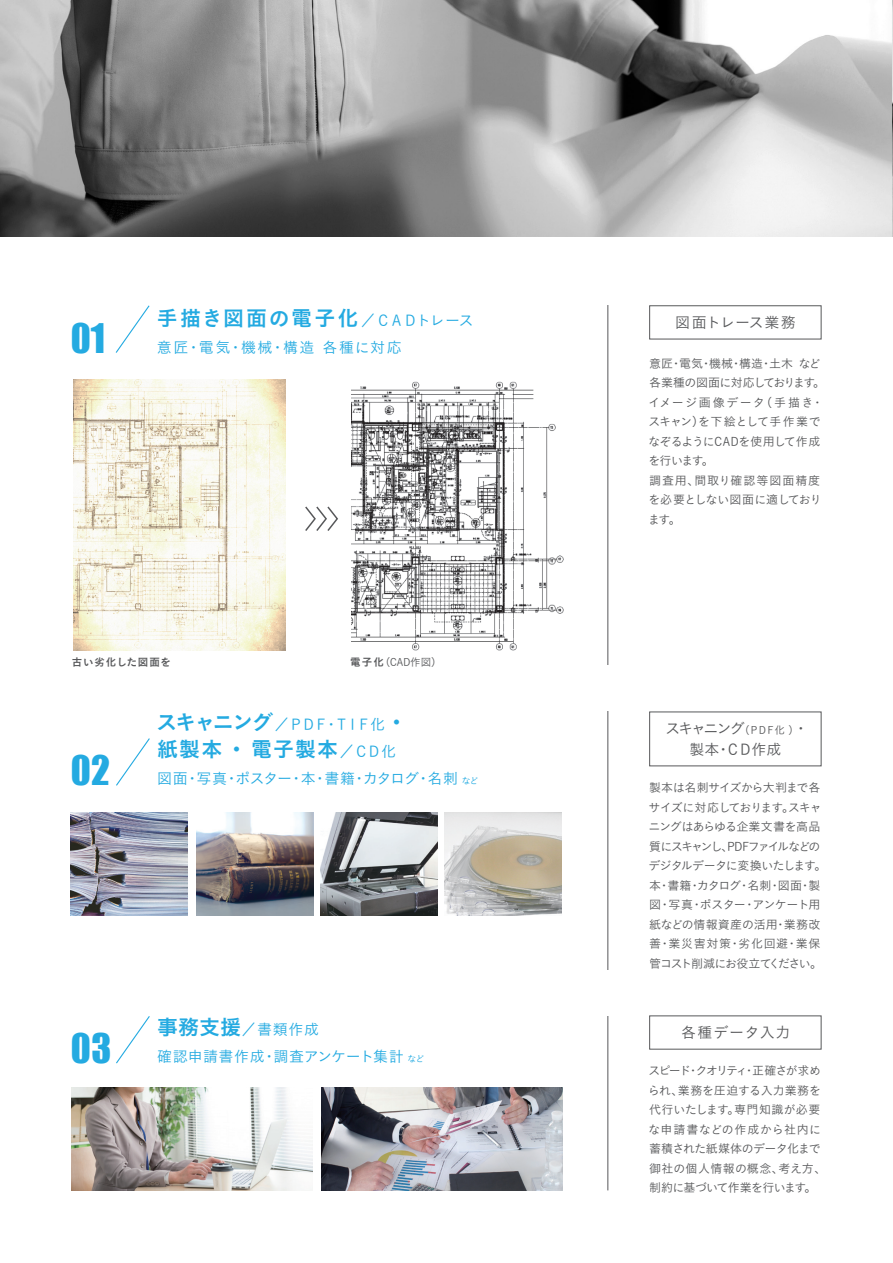
<style>
.page{position:relative;width:893px;height:1263px;background:#fff}
.page>*{position:absolute;margin:0;border:0;box-sizing:border-box;transform-origin:0 0}
.t1{font:37.5px "Impact";color:#24aae1}
.t2{font:21px "Koburina Go Std W6";letter-spacing:.085em;color:#24aae1}
.t3{font:21px "Koburina Go Std W6";letter-spacing:.05em;color:#24aae1}
.t4{font:15px "Koburina Go Std W3";letter-spacing:.035em;color:#24aae1}
.t5{font:15px "Koburina Go Std W3";letter-spacing:-.06em;color:#24aae1}
.t6{font:15px/21px "Koburina Go Std W3";letter-spacing:-.135em;color:#57585a;text-align:center}
.t7{font:15px "Koburina Go Std W3";letter-spacing:.005em;color:#24aae1}
.t8{font:15px "Koburina Go Std W3";letter-spacing:.1em;color:#24aae1}
.t9{font:15px "Koburina Go Std W3";letter-spacing:.03em;color:#57585a}
.t10{font:15px "Koburina Go Std W3";letter-spacing:.05em;color:#57585a}
.t11{font:12px/19.5px "Koburina Go Std W3";letter-spacing:-.06em;color:#57585a}
.t12{font:12px/19.5px "Koburina Go Std W3";letter-spacing:-.01em;color:#57585a}
.t13{font:12px/19.5px "Koburina Go Std W3";letter-spacing:-.04em;color:#57585a}
.t14{font:10.5px "Koburina Go Std W3";color:#57585a}
.t15{font:10.5px "Koburina Go Std W6";letter-spacing:.065em;color:#57585a}
.s1{font-family:"Koburina Go Std W3";font-size:15px}
.s2{font-family:"Koburina Go Std W6"}
.s3{font-family:"Koburina Go Std W6";font-size:21px}
.s4{font-size:9px}
.s5{font-size:10.5px}
</style>
<div class="page">
<img style="left:0;top:0;width:892px;height:236px">
<img style="left:892px;top:0;width:1px;height:236px">
<div style="left:649px;top:305px;width:172px;height:34px;border:1px solid #57585a"></div>
<img style="left:351px;top:381px;width:212px;height:269px">
<img style="left:73px;top:380px;width:213px;height:270px">
<svg style="left:305px;top:506px;width:33px;height:25px"></svg>
<img style="left:71px;top:813px;width:117px;height:103px">
<img style="left:321px;top:813px;width:117px;height:103px">
<img style="left:445px;top:813px;width:117px;height:103px">
<img style="left:72px;top:1087px;width:241px;height:103px">
<img style="left:321px;top:1087px;width:241px;height:103px">
<svg style="left:115px;top:305px;width:35px;height:48px"></svg>
<svg style="left:116px;top:738px;width:34px;height:48px"></svg>
<svg style="left:116px;top:1016px;width:34px;height:48px"></svg>
<img style="left:196px;top:813px;width:117px;height:103px">
<hr style="left:607px;top:305px;width:1px;height:885px;background:#57585a">
<div style="left:584px;top:665px;width:53px;height:46px;background:#fff"></div>
<div style="left:584px;top:970px;width:53px;height:46px;background:#fff"></div>
<h1 class="t1" style="left:71px;top:309px;width:36px">01</h1>
<h2 class="t2" style="left:157px;top:301px;width:318px">手描き図面の電子化<span class="s1">／ＣＡＤトレース</span></h2>
<p class="t8" style="left:157px;top:336px;width:246px">意匠・電気・機械・構造 各種に対応</p>
<p class="t15" style="left:72px;top:654px;width:100px">古い劣化した図面を</p>
<p class="t14" style="left:350px;top:654px;width:93px"><span class="s2">電子化</span>（CAD作図）</p>
<h1 class="t1" style="left:71px;top:741px;width:40px">02</h1>
<p class="t4" style="left:157px;top:713px;width:252px"><span class="s3">スキャニング</span>／ＰＤＦ・ＴＩＦ化 <span class="s3">・</span></p>
<h2 class="t3" style="left:157px;top:733px;width:240px">紙製本 ・ 電子製本<span class="s1">／ＣＤ化</span></h2>
<p class="t5" style="left:157px;top:767px;width:323px">図面・写真・ポスター・本・書籍・カタログ・名刺 <span class="s4">など</span></p>
<h1 class="t1" style="left:71px;top:1019px;width:42px">03</h1>
<p class="t4" style="left:157px;top:1018px;width:164px"><span class="s3">事務支援</span>／書類作成</p>
<p class="t7" style="left:157px;top:1045px;width:269px">確認申請書作成・調査アンケート集計 <span class="s4">など</span></p>
<p class="t9" style="left:675px;top:311px;width:122px">図面トレース業務</p>
<p class="t12" style="left:648px;top:353px;width:179px">意匠・電気・機械・構造・土木 など各業種の図面に対応しております。イメージ画像データ（手描き・スキャン）を下絵として手作業でなぞるようにCADを使用して作成を行います。<br>調査用、間取り確認等図面精度を必要としない図面に適しております。</p>
<p class="t6" style="left:666px;top:718px;width:144px">スキャニング<span class="s5">（ＰＤＦ化 ）</span>・製本・ＣＤ作成</p>
<p class="t11" style="left:648px;top:778px;width:179px">製本は名刺サイズから大判まで各サイズに対応しております。スキャニングはあらゆる企業文書を高品質にスキャンし、PDFファイルなどのデジタルデータに変換いたします。本・書籍・カタログ・名刺・図面・製図・写真・ポスター・アンケート用紙などの情報資産の活用・業務改善・業災害対策・劣化回避・業保管コスト削減にお役立てください。</p>
<p class="t10" style="left:681px;top:1021px;width:111px">各種データ入力</p>
<p class="t13" style="left:648px;top:1061px;width:180px">スピード・クオリティ・正確さが求められ、業務を圧迫する入力業務を代行いたします。専門知識が必要な申請書などの作成から社内に蓄積された紙媒体のデータ化まで御社の個人情報の概念、考え方、制約に基づいて作業を行います。</p>
</div>
